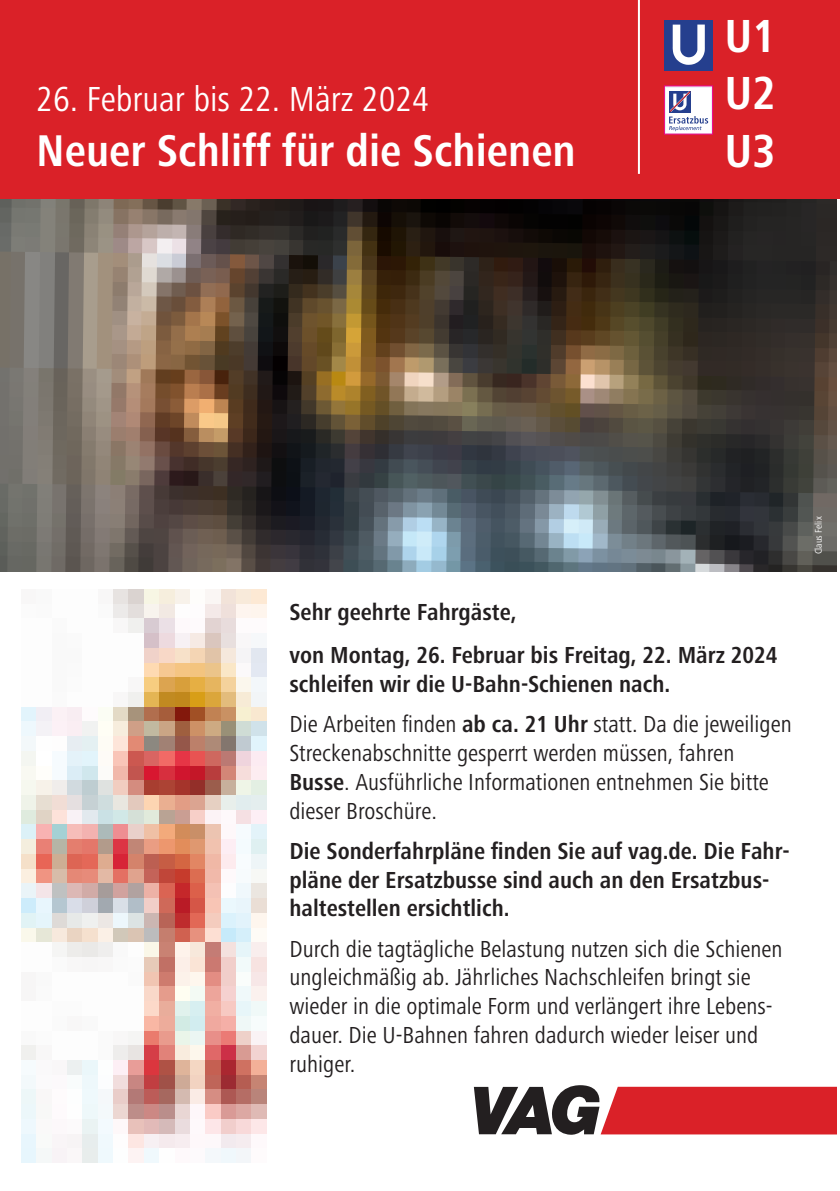
<style>
.page{position:relative;width:840px;height:1191px;background:#fff}
.page>*{position:absolute;margin:0;border:0;box-sizing:border-box;transform-origin:0 0}
.t1{font:700 condensed 48px/57.6px "Frutiger Next LTW1 G";color:#fff;text-align:justify}
.t2{font:700 condensed 46px "Frutiger Next LTW1 G";color:#fff}
.t3{font:condensed 36px "Frutiger Next LTW1 G";color:#fff}
.t4{font:condensed 24px/28.8px "Frutiger Next LTW1 G";color:#231f20}
.t5{font:700 condensed 24px/28.8px "Frutiger Next LTW1 G";color:#231f20}
.t6{font:condensed 10px "Frutiger Next LTW1 G";color:#fff}
.s1{font-weight:400}
.s2{font-weight:700}
</style>
<div class="page">
<img style="left:0;top:198px;width:835px;height:373px">
<div style="left:0;top:0;width:839px;height:198px;background:#da2128"></div>
<hr style="left:637px;top:0;width:2px;height:174px;background:#fff">
<div style="left:664px;top:20px;width:48px;height:51px;background:#253f8e"></div>
<svg style="left:672px;top:25px;width:32px;height:40px"></svg>
<svg style="left:664px;top:86px;width:48px;height:48px"></svg>
<div style="left:665px;top:88px;width:45px;height:44px;background:#fff"></div>
<svg style="left:669px;top:91px;width:38px;height:40px"></svg>
<svg style="left:473px;top:1085px;width:362px;height:50px"></svg>
<img style="left:22px;top:590px;width:245px;height:572px">
<h3 class="t3" style="left:36px;top:85px;width:394px">26. Februar bis 22. März 2024</h3>
<h2 class="t2" style="left:36px;top:127px;width:540px">Neuer Schliff für die Schienen</h2>
<h1 class="t1" style="left:724px;top:8px;width:53px">U1<br>U2<br>U3</h1>
<p class="t5" style="left:289px;top:591px;width:489px;line-height:43px">Sehr geehrte Fahrgäste,<br>von Montag, 26. Februar bis Freitag, 22. März 2024</p>
<p class="t5" style="left:289px;top:664px;width:503px;line-height:40.2px">schleifen wir die U-Bahn-Schienen nach.<br><span class="s1">Die Arbeiten finden</span> ab ca. 21 Uhr <span class="s1">statt. Da die jeweiligen</span></p>
<p class="t4" style="left:289px;top:740px;width:481px">Streckenabschnitte gesperrt werden müssen, fahren<br><span class="s2">Busse</span>. Ausführliche Informationen entnehmen Sie bitte dieser Broschüre.</p>
<p class="t5" style="left:289px;top:837px;width:501px">Die Sonderfahrpläne finden Sie auf vag.de. Die Fahr&shy;pläne der Ersatzbusse sind auch an den Ersatzbus&shy;haltestellen ersichtlich.</p>
<p class="t4" style="left:289px;top:936px;width:494px">Durch die tagtägliche Belastung nutzen sich die Schienen ungleichmäßig ab. Jährliches Nachschleifen bringt sie wieder in die optimale Form und verlängert ihre Lebens&shy;dauer. Die U-Bahnen fahren dadurch wieder leiser und ruhiger.</p>
<p class="t6" style="left:813px;top:554px;width:39px;rotate:-90deg">Claus Felix</p>
</div>
